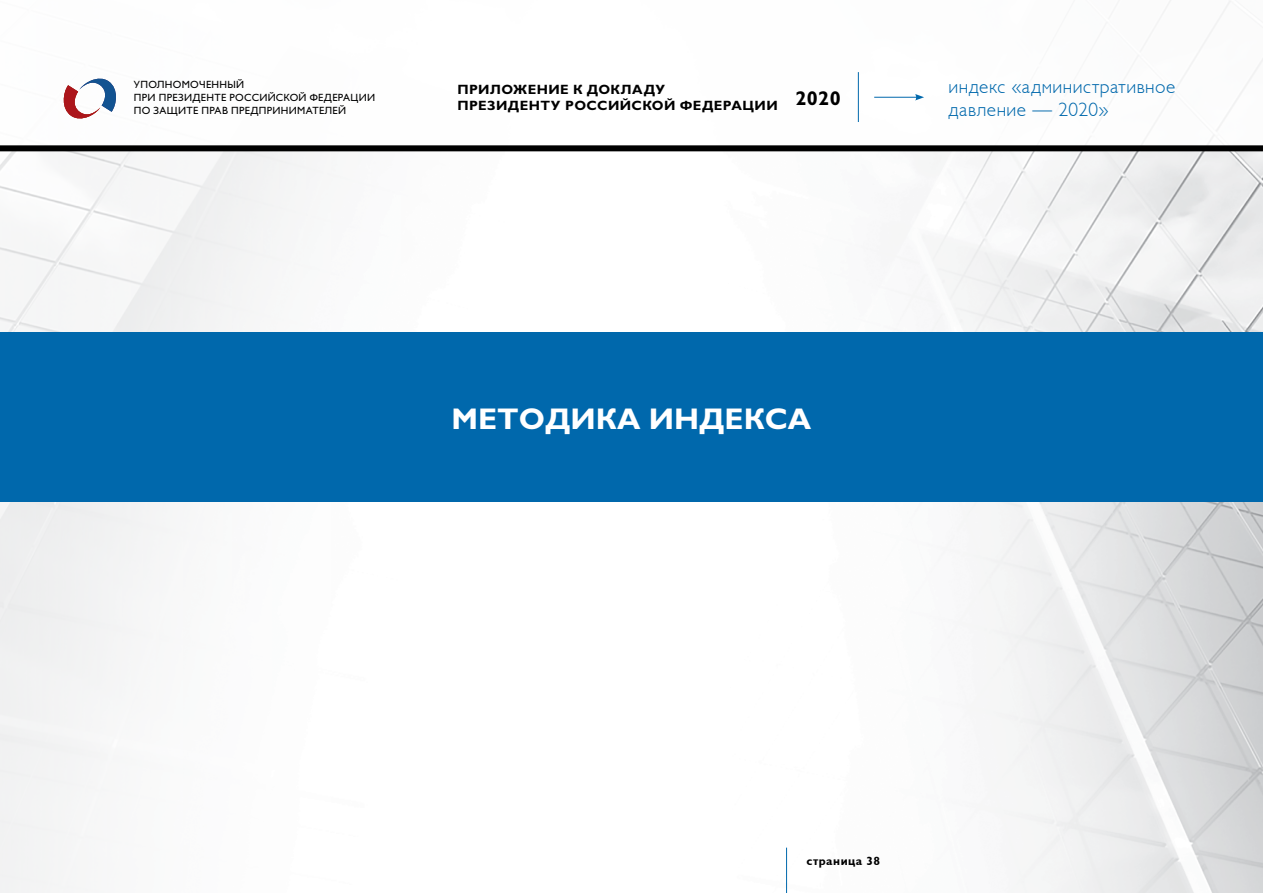
<style>
.page{position:relative;width:1263px;height:893px;background:#fff}
.page>*{position:absolute;margin:0;border:0;box-sizing:border-box;transform-origin:0 0}
.t1{font:700 30px "Gals C";color:#fff}
.t2{font:300 19.5px/22.5px "Gals";letter-spacing:.025em;color:#0068ac}
.t3{font:700 13.5px/16.2px "Gals C";letter-spacing:.03em;color:#000}
.t4{font:700 12px "Gals";letter-spacing:.04em;color:#000}
.t5{font:10.5px/12.8px "Gals C";letter-spacing:.03em;color:#000}
</style>
<div class="page">
<img style="left:0;top:151px;width:1263px;height:742px">
<div style="left:0;top:145px;width:1263px;height:6px;background:#000"></div>
<hr style="left:786px;top:848px;width:1px;height:45px;background:#0068ac">
<svg style="left:63px;top:78px;width:53px;height:41px"></svg>
<hr style="left:858px;top:72px;width:1px;height:50px;background:#0068ac">
<hr style="left:874px;top:97px;width:43px;height:1px;background:#0068ac">
<svg style="left:915px;top:94px;width:9px;height:6px"></svg>
<div style="left:0;top:332px;width:1263px;height:170px;background:#0068ac"></div>
<p class="t5" style="left:134px;top:79px;width:243px">УПОЛНОМОЧЕННЫЙ<br>ПРИ ПРЕЗИДЕНТЕ РОССИЙСКОЙ ФЕДЕРАЦИИ<br>ПО ЗАЩИТЕ ПРАВ ПРЕДПРИНИМАТЕЛЕЙ</p>
<p class="t3" style="left:458px;top:81px;width:385px">ПРИЛОЖЕНИЕ К ДОКЛАДУ<br>ПРЕЗИДЕНТУ РОССИЙСКОЙ ФЕДЕРАЦИИ <sup>2020</sup></p>
<h2 class="t2" style="left:949px;top:76px;width:228px">индекс «административное давление — 2020»</h2>
<h1 class="t1" style="left:452px;top:402px;width:361px">МЕТОДИКА ИНДЕКСА</h1>
<p class="t4" style="left:806px;top:854px;width:75px">страница 38</p>
</div>
